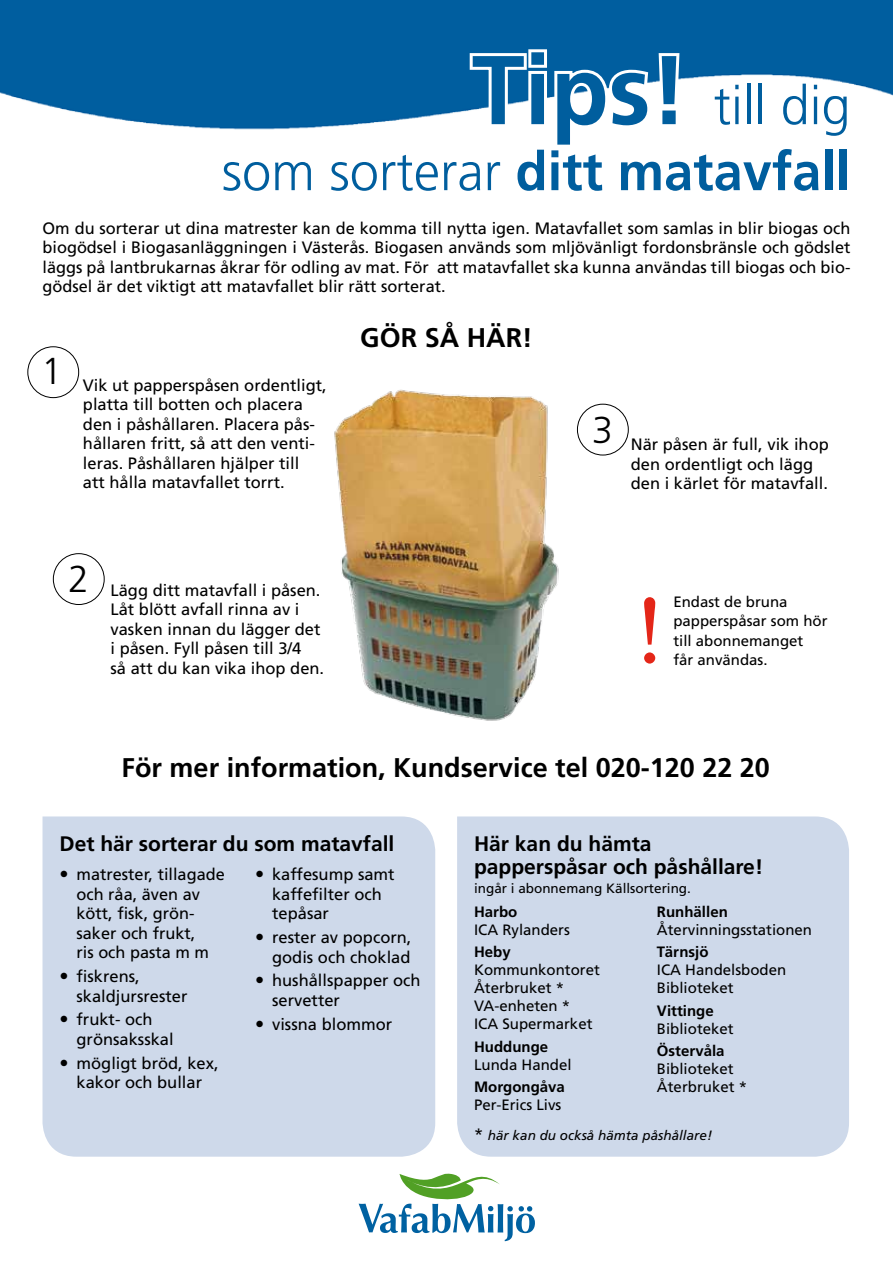
<style>
.page{position:relative;width:893px;height:1263px;background:#fff}
.page>*{position:absolute;margin:0;border:0;box-sizing:border-box;transform-origin:0 0}
.t1{font:90px "Centennial LT Std";color:#e42618}
.t2{font:300 54px/66px "Frutiger LT Std";color:#005e9e;text-align:right}
.t3{font:300 37.5px "Frutiger LT Std";color:#000}
.t4{font:700 27px "Frutiger LT Std";color:#000}
.t5{font:700 21px/22.5px "Frutiger LT Std";color:#000}
.t6{font:16.5px/19.5px "Frutiger LT Std";color:#000}
.t7{font:15px/18px "Frutiger LT Std";color:#000}
.t8{font:700 15px "Frutiger LT Std";color:#000}
.t9{font:13.5px "Frutiger LT Std";color:#000}
.t10{font:italic 13.5px "Frutiger LT Std";color:#000}
.s1{font-weight:700;font-size:97.5px}
.s2{font-weight:700}
.s3{font-style:normal;font-size:16.5px}
</style>
<div class="page">
<img style="left:0;top:0;width:893px;height:130px">
<svg style="left:359px;top:1174px;width:176px;height:67px"></svg>
<div style="left:43px;top:816px;width:392px;height:341px;background:#ced9ea"></div>
<img style="left:334px;top:389px;width:225px;height:332px">
<div style="left:28px;top:347px;width:51px;height:51px;border:1px solid #000;border-radius:50%"></div>
<div style="left:457px;top:816px;width:392px;height:341px;background:#ced9ea"></div>
<svg style="left:467px;top:46px;width:216px;height:84px"></svg>
<div style="left:53px;top:553px;width:51px;height:52px;border:1px solid #000;border-radius:50%"></div>
<div style="left:577px;top:404px;width:51px;height:51px;border:1px solid #000;border-radius:50%"></div>
<svg style="left:61px;top:871px;width:6px;height:6px"></svg>
<svg style="left:61px;top:973px;width:6px;height:6px"></svg>
<svg style="left:61px;top:1016px;width:6px;height:6px"></svg>
<svg style="left:61px;top:1059px;width:6px;height:7px"></svg>
<svg style="left:257px;top:871px;width:6px;height:6px"></svg>
<svg style="left:257px;top:934px;width:6px;height:6px"></svg>
<svg style="left:257px;top:977px;width:6px;height:6px"></svg>
<svg style="left:257px;top:1020px;width:6px;height:7px"></svg>
<h2 class="t2" style="left:222px;top:73px;width:630px"><span class="s1">Tips!</span> till dig<br>som sorterar <span class="s2">ditt matavfall</span></h2>
<p class="t6" style="left:43px;top:218px;width:809px;text-align:justify">Om du sorterar ut dina matrester kan de komma till nytta igen. Matavfallet som samlas in blir biogas och biogödsel i Biogasanläggningen i Västerås. Biogasen används som mljövänligt fordonsbränsle och gödslet läggs på lantbrukarnas åkrar för odling av mat. För att matavfallet ska kunna användas till biogas och bio&shy;gödsel är det viktigt att matavfallet blir rätt sorterat.</p>
<h3 class="t3" style="left:41px;top:350px;width:22px">1</h3>
<p class="t6" style="left:83px;top:375px;width:245px">Vik ut papperspåsen ordentligt, platta till botten och placera den i påshållaren. Placera pås&shy;hållaren fritt, så att den venti&shy;leras. Påshållaren hjälper till<br>att hålla matavfallet torrt.</p>
<h3 class="t3" style="left:68px;top:558px;width:22px">2</h3>
<p class="t6" style="left:111px;top:580px;width:215px">Lägg ditt matavfall i påsen.<br>Låt blött avfall rinna av i vasken innan du lägger det i påsen. Fyll påsen till 3/4<br>så att du kan vika ihop den.</p>
<h3 class="t4" style="left:360px;top:321px;width:174px">GÖR SÅ HÄR!</h3>
<h3 class="t3" style="left:592px;top:408px;width:22px">3</h3>
<p class="t6" style="left:631px;top:435px;width:200px">När påsen är full, vik ihop den ordentligt och lägg den i kärlet för matavfall.</p>
<h1 class="t1" style="left:635px;top:577px;width:32px">!</h1>
<p class="t7" style="left:673px;top:592px;width:156px;line-height:19.5px">Endast de bruna papperspåsar som hör till abonnemanget<br>får användas.</p>
<h3 class="t4" style="left:122px;top:752px;width:650px">För mer information, Kundservice tel 020-120 22 20</h3>
<p class="t5" style="left:60px;top:833px;width:336px">Det här sorterar du som matavfall</p>
<p class="t6" style="left:77px;top:865px;width:150px">matrester, tillagade och råa, även av kött, fisk, grön&shy;saker och frukt,<br>ris och pasta m m</p>
<p class="t6" style="left:77px;top:966px;width:112px">fiskrens, skaldjursrester</p>
<p class="t6" style="left:77px;top:1010px;width:99px">frukt- och grönsaksskal</p>
<p class="t6" style="left:77px;top:1053px;width:144px">mögligt bröd, kex, kakor och bullar</p>
<p class="t6" style="left:272px;top:865px;width:124px">kaffesump samt kaffefilter och tepåsar</p>
<p class="t6" style="left:272px;top:928px;width:141px">rester av popcorn, godis och choklad</p>
<p class="t6" style="left:272px;top:971px;width:150px">hushållspapper och servetter</p>
<p class="t6" style="left:272px;top:1014px;width:122px">vissna blommor</p>
<p class="t5" style="left:474px;top:833px;width:291px">Här kan du hämta papperspåsar och påshållare!</p>
<p class="t9" style="left:474px;top:881px;width:218px">ingår i abonnemang Källsortering.</p>
<p class="t8" style="left:474px;top:903px;width:45px">Harbo</p>
<p class="t7" style="left:474px;top:921px;width:97px">ICA Rylanders</p>
<p class="t8" style="left:474px;top:943px;width:38px">Heby</p>
<p class="t7" style="left:474px;top:961px;width:127px">Kommunkontoret<br>Återbruket *<br>VA-enheten *<br>ICA Supermarket</p>
<p class="t8" style="left:474px;top:1037px;width:76px">Huddunge</p>
<p class="t7" style="left:474px;top:1055px;width:99px">Lunda Handel</p>
<p class="t8" style="left:474px;top:1078px;width:92px">Morgongåva</p>
<p class="t7" style="left:474px;top:1096px;width:89px">Per-Erics Livs</p>
<p class="t8" style="left:657px;top:903px;width:72px">Runhällen</p>
<p class="t7" style="left:657px;top:921px;width:157px">Återvinningsstationen</p>
<p class="t8" style="left:657px;top:943px;width:53px">Tärnsjö</p>
<p class="t7" style="left:657px;top:961px;width:131px">ICA Handelsboden<br>Biblioteket</p>
<p class="t8" style="left:657px;top:1001px;width:58px">Vittinge</p>
<p class="t7" style="left:657px;top:1019px;width:78px">Biblioteket</p>
<p class="t8" style="left:657px;top:1042px;width:69px">Östervåla</p>
<p class="t7" style="left:657px;top:1060px;width:92px">Biblioteket<br>Återbruket *</p>
<p class="t10" style="left:474px;top:1127px;width:240px"><span class="s3">*</span> här kan du också hämta påshållare!</p>
</div>
